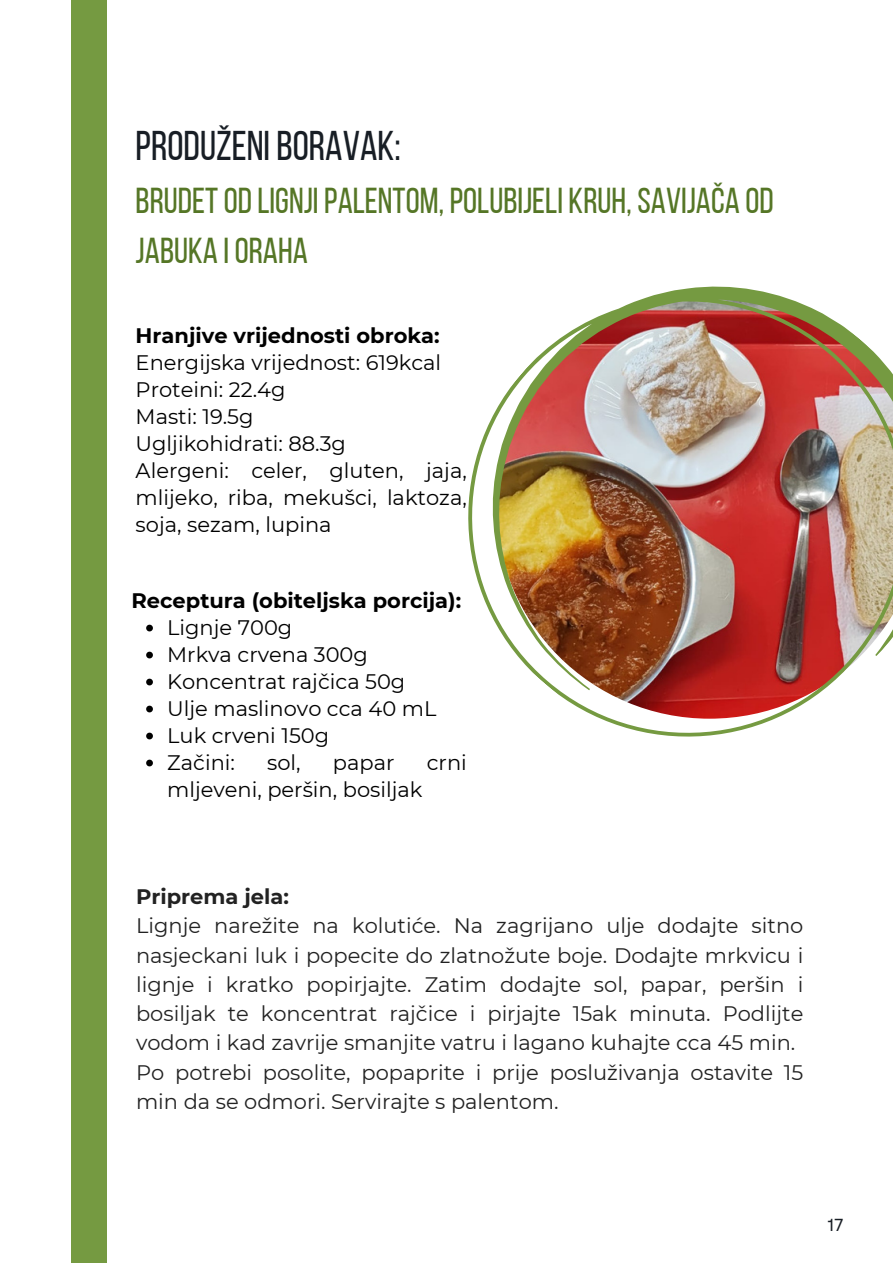
<style>
.page{position:relative;width:893px;height:1264px;background:#fff}
.page>*{position:absolute;margin:0;border:0;box-sizing:border-box;transform-origin:0 0}
.t1{font:41.4px "Bebas Neue";color:#181e25}
.t2{font:36px/49.5px "Bebas Neue";color:#557626}
.t3{font:21px/29.2px "Montserrat";color:#222;text-align:justify}
.t4{font:21px/27px "Montserrat";color:#000;text-align:justify}
.t5{font:700 21px "Montserrat";color:#000}
.t6{font:700 21px "Montserrat";color:#222}
.t7{font:17.4px "Garet";color:#181e25}
</style>
<div class="page">
<div style="left:71px;top:0;width:36px;height:1262px;background:#759a41"></div>
<svg style="left:146px;top:624px;width:7px;height:7px"></svg>
<svg style="left:146px;top:651px;width:7px;height:7px"></svg>
<svg style="left:146px;top:678px;width:7px;height:7px"></svg>
<svg style="left:146px;top:705px;width:7px;height:7px"></svg>
<svg style="left:146px;top:732px;width:7px;height:7px"></svg>
<svg style="left:146px;top:759px;width:7px;height:7px"></svg>
<img style="left:468px;top:286px;width:424px;height:451px">
<p class="t1" style="left:136px;top:129px;width:267px">PRODUŽENI BORAVAK:</p>
<p class="t2" style="left:136px;top:179px;width:639px">BRUDETODLIGNJI PALENTOM, POLUBIJELI KRUH, SAVIJAČA OD<br>JABUKA I ORAHA</p>
<p class="t5" style="left:136px;top:322px;width:305px">Hranjive vrijednosti obroka:</p>
<p class="t4" style="left:136px;top:348px;width:307px">Energijska vrijednost: 619kcal</p>
<p class="t4" style="left:136px;top:375px;width:151px">Proteini: 22.4g</p>
<p class="t4" style="left:136px;top:402px;width:119px">Masti: 19.5g</p>
<p class="t4" style="left:136px;top:429px;width:212px">Ugljikohidrati: 88.3g</p>
<p class="t4" style="left:136px;top:456px;width:333px">Alergeni: celer, gluten, jaja, mlijeko, riba, mekušci, laktoza, soja, sezam, lupina</p>
<p class="t5" style="left:131px;top:587px;width:331px">Receptura (obiteljska porcija):</p>
<p class="t4" style="left:167px;top:613px;width:126px">Lignje 700g</p>
<p class="t4" style="left:167px;top:640px;width:202px">Mrkva crvena 300g</p>
<p class="t4" style="left:167px;top:667px;width:240px">Koncentrat rajčica 50g</p>
<p class="t4" style="left:167px;top:694px;width:270px">Ulje maslinovo cca 40 mL</p>
<p class="t4" style="left:167px;top:721px;width:163px">Luk crveni 150g</p>
<p class="t4" style="left:167px;top:748px;width:69px">Začini:</p>
<p class="t4" style="left:267px;top:748px;width:35px">sol,</p>
<p class="t4" style="left:333px;top:748px;width:63px">papar</p>
<p class="t4" style="left:427px;top:748px;width:42px">crni</p>
<p class="t4" style="left:167px;top:775px;width:257px">mljeveni, peršin, bosiljak</p>
<p class="t6" style="left:136px;top:883px;width:154px">Priprema jela:</p>
<p class="t3" style="left:136px;top:911px;width:668px">Lignje narežite na kolutiće. Na zagrijano ulje dodajte sitno nasjeckani luk i popecite do zlatnožute boje. Dodajte mrkvicu i lignje i kratko popirjajte. Zatim dodajte sol, papar, peršin i bosiljak te koncentrat rajčice i pirjajte 15ak minuta. Podlijte vodom i kad zavrije smanjite vatru i lagano kuhajte cca 45 min.</p>
<p class="t3" style="left:136px;top:1057px;width:668px">Po potrebi posolite, popaprite i prije posluživanja ostavite 15 min da se odmori. Servirajte s palentom.</p>
<p class="t7" style="left:827px;top:1212px;width:18px">17</p>
</div>
